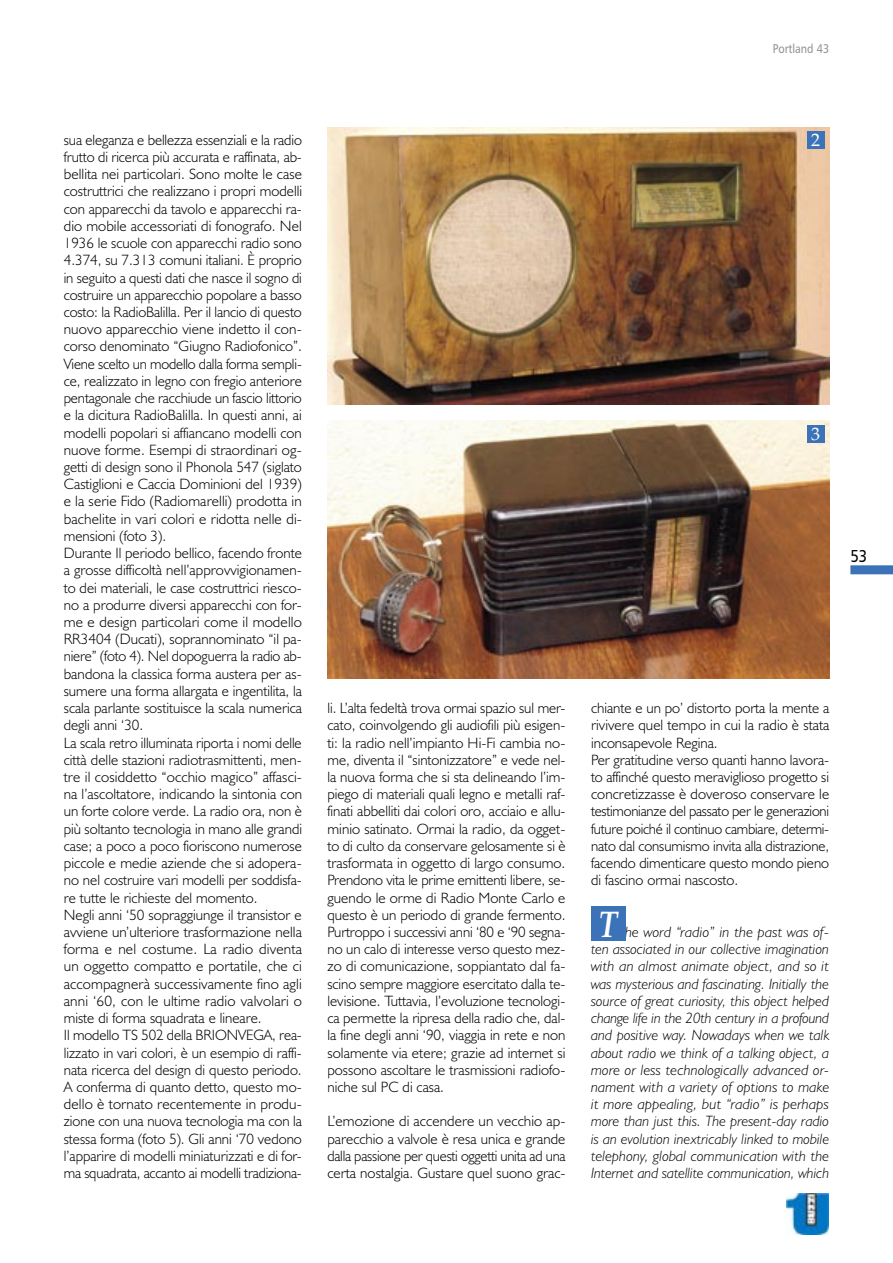
<style>
.page{position:relative;width:893px;height:1263px;background:#fff}
.page>*{position:absolute;margin:0;border:0;box-sizing:border-box;transform-origin:0 0}
.Normale{font:italic 700 37.2px "Palatino";color:#fff;scale:.8 1}
.Normale-2{font:18px "Palatino";color:#fff}
.Normale-3{font:17.25px "Humanist 777 BT Roman B";color:#000;scale:.85 1}
.TESTO_CORRENTE_ITALIANO{font:300 15px/17.2px "Humanist 521 BT";color:#000;text-align:justify}
.TESTO_CORRENTE_INGLESE{font:italic 300 15px/17.2px "Humanist 521 BT";letter-spacing:-.005em;color:#000;text-align:justify}
.Normale-4{font:12.6px "Humanist 777 BT Roman B";color:#939393;scale:.85 1}
</style>
<div class="page">
<div style="left:850px;top:565px;width:43px;height:9px;background:#3c72b7"></div>
<img style="left:787px;top:1193px;width:41px;height:42px">
<div style="left:591px;top:906px;width:34px;height:34px;background:#3c72b7"></div>
<img style="left:327px;top:128px;width:502px;height:277px">
<img style="left:327px;top:420px;width:502px;height:259px">
<div style="left:807px;top:132px;width:17px;height:17px;background:#3c72b7"></div>
<div style="left:807px;top:425px;width:17px;height:17px;background:#3c72b7"></div>
<p class="Normale-4" style="left:773px;top:40px;width:68px">Portland 43</p>
<p class="TESTO_CORRENTE_ITALIANO" style="left:64px;top:131px;width:240px">sua eleganza e bellezza essenziali e la radio frutto di ricerca più accurata e raffinata, ab&shy;bellita nei particolari. Sono molte le case costruttrici che realizzano i propri modelli con apparecchi da tavolo e apparecchi ra&shy;dio mobile accessoriati di fonografo. Nel 1936 le scuole con apparecchi radio sono 4.374, su 7.313 comuni italiani. È proprio in seguito a questi dati che nasce il sogno di costruire un apparecchio popolare a basso costo: la RadioBalilla. Per il lancio di questo nuovo apparecchio viene indetto il con&shy;corso denominato “Giugno Radiofonico”.<br>Viene scelto un modello dalla forma sempli&shy;ce, realizzato in legno con fregio anteriore pentagonale che racchiude un fascio littorio e la dicitura RadioBalilla. In questi anni, ai modelli popolari si affiancano modelli con nuove forme. Esempi di straordinari og&shy;getti di design sono il Phonola 547 (siglato Castiglioni e Caccia Dominioni del 1939) e la serie Fido (Radiomarelli) prodotta in bachelite in vari colori e ridotta nelle di&shy;mensioni (foto 3).</p>
<p class="TESTO_CORRENTE_ITALIANO" style="left:64px;top:544px;width:240px">Durante Il periodo bellico, facendo fronte a grosse difficoltà nell’approvvigionamen&shy;to dei materiali, le case costruttrici riesco&shy;no a produrre diversi apparecchi con for&shy;me e design particolari come il modello RR3404 (Ducati), soprannominato “il pa&shy;niere” (foto 4). Nel dopoguerra la radio ab&shy;bandona la classica forma austera per as&shy;sumere una forma allargata e ingentilita, la scala parlante sostituisce la scala numerica degli anni ‘30.</p>
<p class="TESTO_CORRENTE_ITALIANO" style="left:64px;top:733px;width:240px">La scala retro illuminata riporta i nomi delle città delle stazioni radiotrasmittenti, men&shy;tre il cosiddetto “occhio magico” affasci&shy;na l’ascoltatore, indicando la sintonia con un forte colore verde. La radio ora, non è più soltanto tecnologia in mano alle grandi case; a poco a poco fioriscono numerose piccole e medie aziende che si adopera&shy;no nel costruire vari modelli per soddisfa&shy;re tutte le richieste del momento.</p>
<p class="TESTO_CORRENTE_ITALIANO" style="left:64px;top:906px;width:240px">Negli anni ‘50 sopraggiunge il transistor e avviene un’ulteriore trasformazione nella forma e nel costume. La radio diventa un oggetto compatto e portatile, che ci accompagnerà successivamente fino agli anni ‘60, con le ultime radio valvolari o miste di forma squadrata e lineare.</p>
<p class="TESTO_CORRENTE_ITALIANO" style="left:64px;top:1026px;width:240px">Il modello TS 502 della BRIONVEGA, rea&shy;lizzato in vari colori, è un esempio di raffi&shy;nata ricerca del design di questo periodo.<br>A conferma di quanto detto, questo mo&shy;dello è tornato recentemente in produ&shy;zione con una nuova tecnologia ma con la stessa forma (foto 5). Gli anni ‘70 vedono l’apparire di modelli miniaturizzati e di for&shy;ma squadrata, accanto ai modelli tradiziona-</p>
<p class="Normale-2" style="left:811px;top:130px;width:10px">2</p>
<p class="Normale-2" style="left:811px;top:423px;width:10px">3</p>
<p class="Normale-3" style="left:850px;top:546px;width:21px">53</p>
<p class="TESTO_CORRENTE_ITALIANO" style="left:327px;top:699px;width:240px">li. L’alta fedeltà trova ormai spazio sul mer&shy;cato, coinvolgendo gli audiofili più esigen&shy;ti: la radio nell’impianto Hi-Fi cambia no&shy;me, diventa il “sintonizzatore” e vede nel&shy;la nuova forma che si sta delineando l’im&shy;piego di materiali quali legno e metalli raf&shy;finati abbelliti dai colori oro, acciaio e allu&shy;minio satinato. Ormai la radio, da ogget&shy;to di culto da conservare gelosamente si è trasformata in oggetto di largo consumo.<br>Prendono vita le prime emittenti libere, se&shy;guendo le orme di Radio Monte Carlo e questo è un periodo di grande fermento.<br>Purtroppo i successivi anni ‘80 e ‘90 segna&shy;no un calo di interesse verso questo mez&shy;zo di comunicazione, soppiantato dal fa&shy;scino sempre maggiore esercitato dalla te&shy;levisione. Tuttavia, l’evoluzione tecnologi&shy;ca permette la ripresa della radio che, dal&shy;la fine degli anni ‘90, viaggia in rete e non solamente via etere; grazie ad internet si possono ascoltare le trasmissioni radiofo&shy;niche sul PC di casa.</p>
<p class="TESTO_CORRENTE_ITALIANO" style="left:327px;top:1112px;width:240px">L’emozione di accendere un vecchio ap&shy;parecchio a valvole è resa unica e grande dalla passione per questi oggetti unita ad una certa nostalgia. Gustare quel suono grac-</p>
<p class="TESTO_CORRENTE_ITALIANO" style="left:591px;top:699px;width:240px">chiante e un po’ distorto porta la mente a rivivere quel tempo in cui la radio è stata inconsapevole Regina.</p>
<p class="TESTO_CORRENTE_ITALIANO" style="left:591px;top:751px;width:240px">Per gratitudine verso quanti hanno lavora&shy;to affinché questo meraviglioso progetto si concretizzasse è doveroso conservare le testimonianze del passato per le generazioni future poiché il continuo cambiare, determi&shy;nato dal consumismo invita alla distrazione, facendo dimenticare questo mondo pieno di fascino ormai nascosto.</p>
<p class="Normale" style="left:599px;top:902px;width:24px">T</p>
<p class="TESTO_CORRENTE_INGLESE" style="left:591px;top:923px;width:240px;text-indent:34px">he word “radio” in the past was of&shy;ten associated in our collective imagination with an almost animate object, and so it was mysterious and fascinating. Initially the source of great curiosity, this object helped change life in the 20th century in a profound and positive way. Nowadays when we talk about radio we think of a talking object, a more or less technologically advanced or&shy;nament with a variety of options to make it more appealing, but “radio” is perhaps more than just this. The present-day radio is an evolution inextricably linked to mobile telephony, global communication with the Internet and satellite communication, which</p>
</div>
